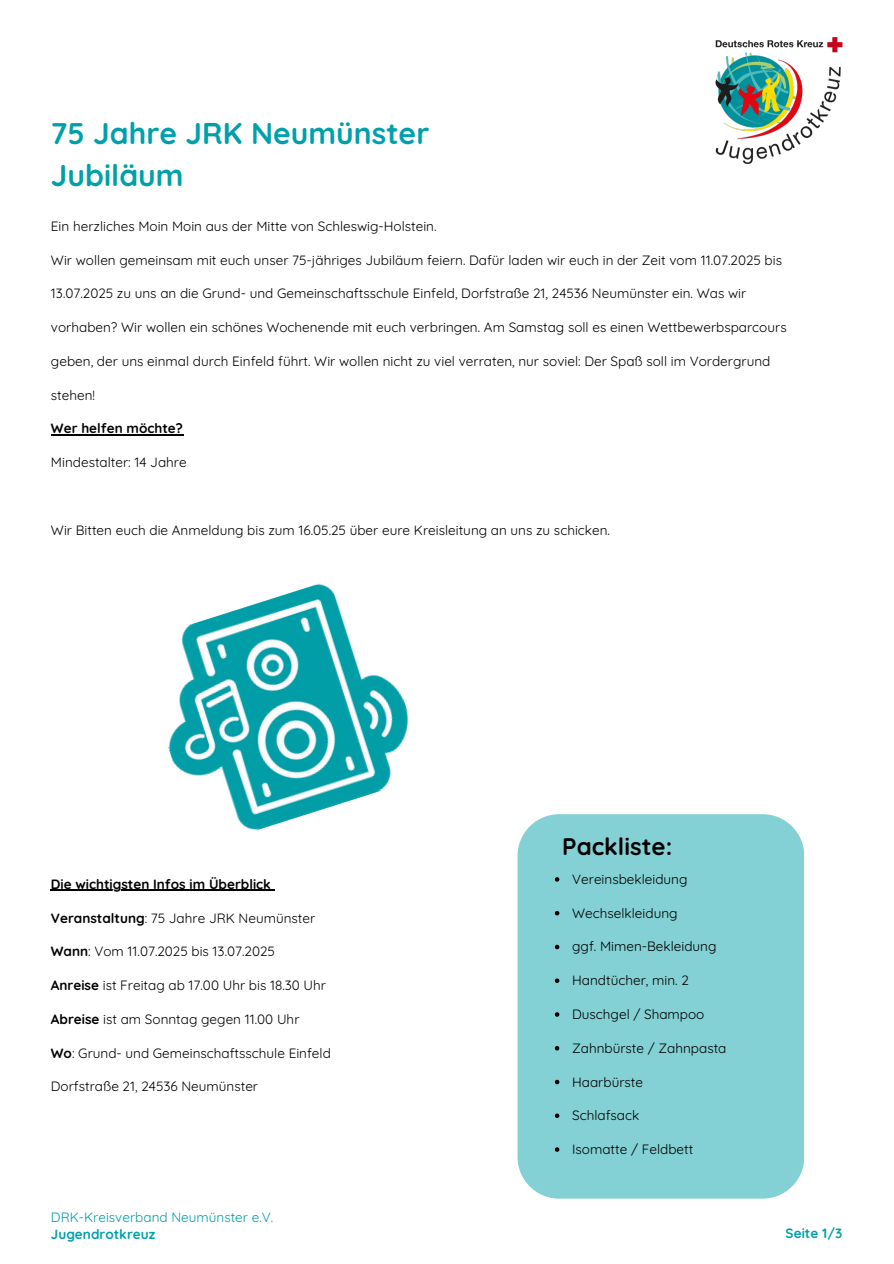
<style>
.page{position:relative;width:894px;height:1264px;background:#fff}
.page>*{position:absolute;margin:0;border:0;box-sizing:border-box;transform-origin:0 0}
.t1{font:700 30px/41.7px "Quicksand";color:#00a0aa}
.t2{font:700 24px "Quicksand";color:#000}
.t3{font:13.5px "Quicksand";color:#000}
.t4{font:700 13.5px "Quicksand";color:#000}
.t5{font:13.5px/16.8px "Quicksand";color:#00a0aa}
.t6{font:700 13.5px "Quicksand";color:#00a0aa}
.s1{font-weight:700}
</style>
<div class="page">
<img style="left:715px;top:37px;width:128px;height:127px">
<div style="left:517px;top:814px;width:287px;height:384px;background:#83d0d5"></div>
<img style="left:168px;top:583px;width:241px;height:248px">
<hr style="left:51px;top:434px;width:132px;height:1px;background:#000">
<svg style="left:554px;top:877px;width:5px;height:4px"></svg>
<svg style="left:554px;top:910px;width:5px;height:5px"></svg>
<svg style="left:554px;top:944px;width:5px;height:5px"></svg>
<svg style="left:554px;top:978px;width:5px;height:4px"></svg>
<svg style="left:554px;top:1012px;width:5px;height:4px"></svg>
<svg style="left:554px;top:1045px;width:5px;height:5px"></svg>
<svg style="left:554px;top:1079px;width:5px;height:5px"></svg>
<svg style="left:554px;top:1113px;width:5px;height:4px"></svg>
<svg style="left:554px;top:1147px;width:5px;height:4px"></svg>
<hr style="left:51px;top:889px;width:220px;height:2px;background:#000">
<p class="t1" style="left:51px;top:112px;width:380px">75 Jahre JRK Neumünster<br>Jubiläum</p>
<h1 class="t3" style="left:51px;top:217px;width:387px">Ein herzliches Moin Moin aus der Mitte von Schleswig-Holstein.</h1>
<p class="t3" style="left:51px;top:251px;width:732px">Wir wollen gemeinsam mit euch unser 75-jähriges Jubiläum feiern. Dafür laden wir euch in der Zeit vom 11.07.2025 bis</p>
<p class="t3" style="left:51px;top:285px;width:696px">13.07.2025 zu uns an die Grund- und Gemeinschaftsschule Einfeld, Dorfstraße 21, 24536 Neumünster ein. Was wir</p>
<p class="t3" style="left:51px;top:318px;width:737px">vorhaben? Wir wollen ein schönes Wochenende mit euch verbringen. Am Samstag soll es einen Wettbewerbsparcours</p>
<p class="t3" style="left:51px;top:352px;width:720px">geben, der uns einmal durch Einfeld führt. Wir wollen nicht zu viel verraten, nur soviel: Der Spaß soll im Vordergrund</p>
<p class="t3" style="left:51px;top:386px;width:46px">stehen!</p>
<p class="t4" style="left:51px;top:420px;width:133px">Wer helfen möchte?</p>
<p class="t3" style="left:51px;top:453px;width:137px">Mindestalter: 14 Jahre</p>
<p class="t3" style="left:51px;top:521px;width:560px">Wir Bitten euch die Anmeldung bis zum 16.05.25 über eure Kreisleitung an uns zu schicken.</p>
<p class="t4" style="left:51px;top:875px;width:221px">Die wichtigsten Infos im Überblick</p>
<p class="t3" style="left:51px;top:909px;width:266px"><span class="s1">Veranstaltung</span>: 75 Jahre JRK Neumünster</p>
<p class="t3" style="left:51px;top:942px;width:225px"><span class="s1">Wann</span>: Vom 11.07.2025 bis 13.07.2025</p>
<p class="t3" style="left:51px;top:976px;width:276px"><span class="s1">Anreise</span> ist Freitag ab 17.00 Uhr bis 18.30 Uhr</p>
<p class="t3" style="left:51px;top:1010px;width:250px"><span class="s1">Abreise</span> ist am Sonntag gegen 11.00 Uhr</p>
<p class="t3" style="left:51px;top:1044px;width:281px"><span class="s1">Wo</span>: Grund- und Gemeinschaftsschule Einfeld</p>
<p class="t3" style="left:51px;top:1077px;width:209px">Dorfstraße 21, 24536 Neumünster</p>
<p class="t5" style="left:51px;top:1208px;width:224px">DRK-Kreisverband Neumünster e.V.<br><span class="s1">Jugendrotkreuz</span></p>
<p class="t2" style="left:562px;top:831px;width:111px">Packliste:</p>
<p class="t3" style="left:572px;top:870px;width:117px">Vereinsbekleidung</p>
<p class="t3" style="left:572px;top:904px;width:107px">Wechselkleidung</p>
<p class="t3" style="left:572px;top:937px;width:146px">ggf. Mimen-Bekleidung</p>
<p class="t3" style="left:572px;top:971px;width:118px">Handtücher, min. 2</p>
<p class="t3" style="left:572px;top:1005px;width:134px">Duschgel / Shampoo</p>
<p class="t3" style="left:572px;top:1039px;width:156px">Zahnbürste / Zahnpasta</p>
<p class="t3" style="left:572px;top:1072px;width:72px">Haarbürste</p>
<p class="t3" style="left:572px;top:1106px;width:69px">Schlafsack</p>
<h2 class="t3" style="left:572px;top:1140px;width:123px">Isomatte / Feldbett</h2>
<p class="t6" style="left:785px;top:1224px;width:58px">Seite 1/3</p>
</div>
